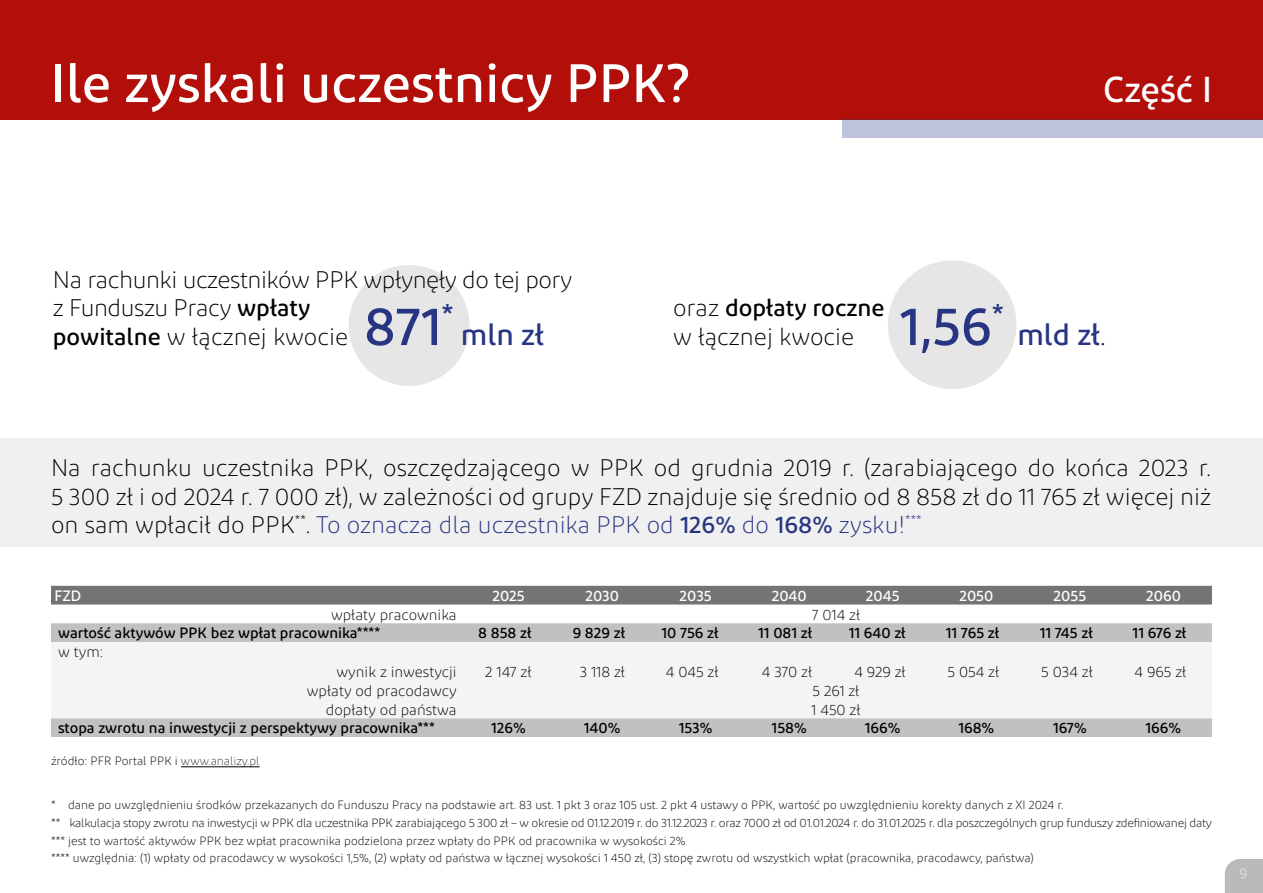
<style>
.page{position:relative;width:1263px;height:893px;background:#fff}
.page>*{position:absolute;margin:0;border:0;box-sizing:border-box;transform-origin:0 0}
.t1{font:500 54px "Diodrum Cyrillic";color:#fff}
.t2{font:500 54px "Diodrum Cyrillic";color:#283583}
.t3{font:500 36px "Diodrum Cyrillic";color:#fff}
.t4{font:500 30px "Diodrum Cyrillic";color:#283583}
.t5{font:300 24px/28.8px "Diodrum Cyrillic";letter-spacing:-.005em;color:#000}
.t6{font:500 15px "Diodrum Cyrillic";color:#000}
.t7{font:300 15px "Diodrum Cyrillic";color:#000}
.t8{font:500 15px "Diodrum Cyrillic";color:#fff}
.t9{font:200 13.8px "Diodrum Cyrillic";color:#fff}
.t10{font:300 12px/17.9px "Diodrum Cyrillic";color:#000}
.s1{font-weight:500}
.s2{font-weight:300;color:#000}
.s3{color:#283583}
.s4{font-weight:500;color:#283583}
.s5{font-weight:200}
</style>
<div class="page">
<div style="left:0;top:439px;width:1263px;height:108px;background:#f0f0f0"></div>
<div style="left:888px;top:260px;width:128px;height:129px;background:#e6e6e6;border-radius:50%"></div>
<div style="left:349px;top:265px;width:120px;height:121px;background:#e6e6e6;border-radius:50%"></div>
<hr style="left:181px;top:766px;width:79px;height:1px;background:#000">
<div style="left:51px;top:586px;width:1161px;height:18px;background:#757474"></div>
<div style="left:51px;top:623px;width:1161px;height:114px;background:#c1c1c0"></div>
<div style="left:51px;top:642px;width:1161px;height:76px;background:#f4f4f4"></div>
<svg style="left:1225px;top:859px;width:38px;height:34px"></svg>
<div style="left:0;top:0;width:1263px;height:119px;background:#b20f0b"></div>
<div style="left:842px;top:119px;width:421px;height:19px;background:#bec2da"></div>
<h1 class="t1" style="left:51px;top:49px;width:641px">Ile zyskali uczestnicy PPK?</h1>
<h2 class="t3" style="left:1103px;top:66px;width:110px">Część I</h2>
<h3 class="t5" style="left:53px;top:264px;width:521px">Na rachunki uczestników PPK wpłynęły do tej pory z Funduszu Pracy <span class="s1">wpłaty<br>powitalne</span> w łącznej kwocie</h3>
<h1 class="t2" style="left:364px;top:292px;width:91px">871<sup>*</sup></h1>
<h3 class="t4" style="left:461px;top:316px;width:85px">mln zł</h3>
<h3 class="t5" style="left:673px;top:293px;width:213px">oraz <span class="s1">dopłaty roczne </span>w łącznej kwocie</h3>
<h1 class="t2" style="left:899px;top:292px;width:106px">1,56<sup>*</sup></h1>
<h3 class="t4" style="left:1017px;top:316px;width:90px">mld zł<span class="s2">.</span></h3>
<p class="t5" style="left:51px;top:453px;width:1161px;text-align:justify">Na rachunku uczestnika PPK, oszczędzającego w PPK od grudnia 2019 r. (zarabiającego do końca 2023 r.<br>5 300 zł i od 2024 r. 7 000 zł), w zależności od grupy FZD znajduje się średnio od 8 858 zł do 11 765 zł więcej niż on sam wpłacił do PPK<sup>**</sup>. <span class="s3">To oznacza dla uczestnika PPK od</span> <span class="s4">126%</span> <span class="s3">do</span> <span class="s4">168%</span> <span class="s3">zysku!</span><sup>***</sup></p>
<p class="t8" style="left:54px;top:586px;width:28px">FZD</p>
<p class="t8" style="left:492px;top:586px;width:34px">2025</p>
<p class="t8" style="left:585px;top:586px;width:35px">2030</p>
<p class="t8" style="left:679px;top:586px;width:34px">2035</p>
<p class="t8" style="left:772px;top:586px;width:37px">2040</p>
<p class="t8" style="left:866px;top:586px;width:35px">2045</p>
<p class="t8" style="left:959px;top:586px;width:36px">2050</p>
<p class="t8" style="left:1053px;top:586px;width:34px">2055</p>
<p class="t8" style="left:1146px;top:586px;width:36px">2060</p>
<p class="t7" style="left:331px;top:606px;width:127px">wpłaty pracownika</p>
<p class="t7" style="left:812px;top:606px;width:50px">7 014 zł</p>
<p class="t6" style="left:58px;top:624px;width:324px">wartość aktywów PPK bez wpłat pracownika****</p>
<p class="t6" style="left:478px;top:624px;width:55px">8 858 zł</p>
<p class="t6" style="left:573px;top:624px;width:54px">9 829 zł</p>
<p class="t6" style="left:661px;top:624px;width:59px">10 756 zł</p>
<p class="t6" style="left:758px;top:624px;width:55px">11 081 zł</p>
<p class="t6" style="left:849px;top:624px;width:58px">11 640 zł</p>
<p class="t6" style="left:946px;top:624px;width:55px">11 765 zł</p>
<p class="t6" style="left:1040px;top:624px;width:55px">11 745 zł</p>
<p class="t6" style="left:1133px;top:624px;width:55px">11 676 zł</p>
<p class="t7" style="left:58px;top:643px;width:47px">w tym:</p>
<p class="t7" style="left:336px;top:662px;width:122px">wynik z inwestycji</p>
<p class="t7" style="left:485px;top:662px;width:48px">2 147 zł</p>
<p class="t7" style="left:580px;top:662px;width:47px">3 118 zł</p>
<p class="t7" style="left:666px;top:662px;width:54px">4 045 zł</p>
<p class="t7" style="left:762px;top:662px;width:52px">4 370 zł</p>
<p class="t7" style="left:854px;top:662px;width:53px">4 929 zł</p>
<p class="t7" style="left:947px;top:662px;width:53px">5 054 zł</p>
<p class="t7" style="left:1041px;top:662px;width:53px">5 034 zł</p>
<p class="t7" style="left:1134px;top:662px;width:53px">4 965 zł</p>
<p class="t7" style="left:307px;top:682px;width:151px">wpłaty od pracodawcy</p>
<p class="t7" style="left:812px;top:682px;width:48px">5 261 zł</p>
<p class="t7" style="left:326px;top:701px;width:132px">dopłaty od państwa</p>
<p class="t7" style="left:811px;top:701px;width:51px">1 450 zł</p>
<p class="t6" style="left:58px;top:719px;width:378px">stopa zwrotu na inwestycji z perspektywy pracownika***</p>
<p class="t6" style="left:491px;top:719px;width:36px">126%</p>
<p class="t6" style="left:584px;top:719px;width:38px">140%</p>
<p class="t6" style="left:679px;top:719px;width:35px">153%</p>
<p class="t6" style="left:772px;top:719px;width:37px">158%</p>
<p class="t6" style="left:865px;top:719px;width:37px">166%</p>
<p class="t6" style="left:958px;top:719px;width:37px">168%</p>
<p class="t6" style="left:1053px;top:719px;width:35px">167%</p>
<p class="t6" style="left:1145px;top:719px;width:37px">166%</p>
<p class="t10" style="left:51px;top:751px;width:210px">źródło: PFR Portal PPK i <span class="s5">www.analizy.pl</span></p>
<p class="t10" style="left:51px;top:796px;width:1162px">* dane po uwzględnieniu środków przekazanych do Funduszu Pracy na podstawie art. 83 ust. 1 pkt 3 oraz 105 ust. 2 pkt 4 ustawy o PPK, wartość po uwzględnieniu korekty danych z XI 2024 r.<br>** kalkulacja stopy zwrotu na inwestycji w PPK dla uczestnika PPK zarabiającego 5 300 zł – w okresie od 01.12.2019 r. do 31.12.2023 r. oraz 7000 zł od 01.01.2024 r. do 31.01.2025 r. dla poszczególnych grup funduszy zdefiniowanej daty *** jest to wartość aktywów PPK bez wpłat pracownika podzielona przez wpłaty do PPK od pracownika w wysokości 2%<br>**** uwzględnia: (1) wpłaty od pracodawcy w wysokości 1,5%, (2) wpłaty od państwa w łącznej wysokości 1 450 zł, (3) stopę zwrotu od wszystkich wpłat (pracownika, pracodawcy, państwa)</p>
<p class="t9" style="left:1239px;top:865px;width:9px">9</p>
</div>
